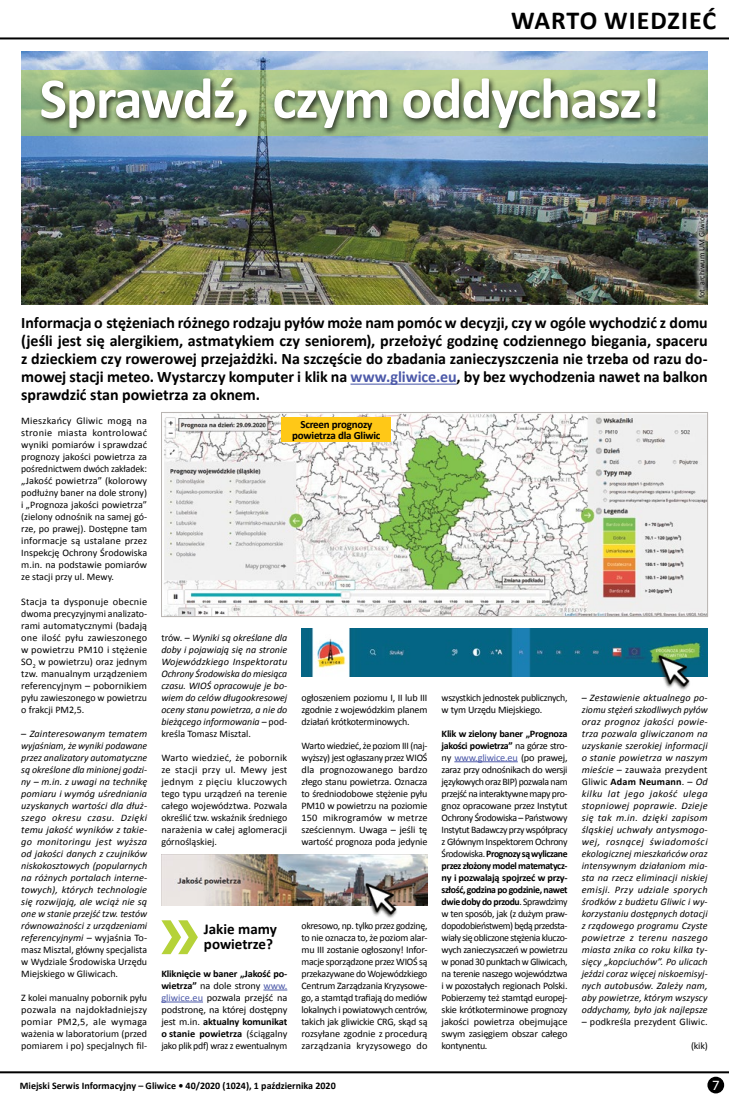
<style>
.page{position:relative;width:729px;height:1098px;background:#fff}
.page>*{position:absolute;margin:0;border:0;box-sizing:border-box;transform-origin:0 0}
.t1{font:700 58px "Calibri";letter-spacing:-.02em;color:#fff}
.t2{font:700 26px "Calibri";letter-spacing:.04em;color:#000}
.t3{font:700 16px/18px "Calibri";letter-spacing:-.005em;color:#000;text-align:justify}
.t4{font:700 15px/15px "Calibri";color:#000}
.t5{font:13px "Museo Sans 500";color:#fff}
.t6{font:700 11px/11px "Calibri";letter-spacing:-.02em;color:#000;text-align:center}
.t7{font:10px/12px "Calibri";letter-spacing:-.01em;color:#000;text-align:justify}
.t8{font:italic 10px/12px "Calibri";color:#000;text-align:justify}
.t9{font:700 10px "Calibri";color:#000}
.t10{font:10px "Calibri";letter-spacing:.015em;color:#000}
.t11{font:8px "Calibri";color:#000}
.s1{color:#4c59a9}
.s2{font-style:normal}
.s3{font-weight:700}
.s4{font-weight:700;font-style:normal}
</style>
<div class="page">
<hr style="left:0;top:37px;width:729px;height:2px;background:#000">
<hr style="left:0;top:1070px;width:729px;height:2px;background:#000">
<div style="left:707px;top:1076px;width:17px;height:16px;background:#000;border-radius:50%"></div>
<hr style="left:350px;top:383px;width:106px;height:1px;background:#4c59a9">
<svg style="left:263px;top:989px;width:24px;height:1px"></svg>
<hr style="left:161px;top:1001px;width:42px;height:1px;background:#4c59a9">
<hr style="left:454px;top:761px;width:63px;height:1px;background:#4c59a9">
<img style="left:164px;top:414px;width:541px;height:200px">
<div style="left:161px;top:412px;width:546px;height:204px;border:1px solid #b8b4b1"></div>
<img style="left:21px;top:51px;width:686px;height:253px">
<img style="left:161px;top:854px;width:266px;height:51px">
<img style="left:301px;top:628px;width:406px;height:48px">
<img style="left:360px;top:880px;width:40px;height:38px">
<img style="left:653px;top:652px;width:39px;height:38px">
<div style="left:281px;top:417px;width:110px;height:25px;background:#ffc817"></div>
<svg style="left:161px;top:920px;width:37px;height:33px"></svg>
<svg style="left:21px;top:71px;width:686px;height:65px;background:#a1c188"></svg>
<div style="left:38px;top:75px;width:625px;height:61px;background:#000;opacity:.75"></div>
<div style="left:692px;top:208px;width:18px;height:96px;background:#fff;opacity:.75"></div>
<h2 class="t2" style="left:511px;top:4px;width:206px">warto wiedzieć</h2>
<h1 class="t1" style="left:40px;top:61px;width:621px">Sprawdź, czym oddychasz!</h1>
<p class="t11" style="left:696px;top:298px;width:86px;rotate:-90deg">fot. archiwum UM Gliwice</p>
<p class="t3" style="left:21px;top:314px;width:688px">Informacja o stężeniach różnego rodzaju pyłów może nam pomóc w decyzji, czy w ogóle wychodzić z domu (jeśli jest się alergikiem, astmatykiem czy seniorem), przełożyć godzinę codziennego biegania, spaceru z dzieckiem czy rowerowej przejażdżki. Na szczęście do zbadania zanieczyszczenia nie trzeba od razu do&shy;mowej stacji meteo. Wystarczy komputer i klik na <span class="s1">www.gliwice.eu</span>, by bez wychodzenia nawet na balkon sprawdzić stan powietrza za oknem.</p>
<p class="t7" style="left:21px;top:415px;width:127px">Mieszkańcy Gliwic mogą na stronie miasta kontrolować wyniki pomiarów i sprawdzać prognozy jakości powietrza za pośrednictwem dwóch zakładek: „Jakość powietrza” (kolorowy podłużny baner na dole strony) i „Prognoza jakości powietrza” (zielony odnośnik na samej gó&shy;rze, po prawej). Dostępne tam informacje są ustalane przez Inspekcję Ochrony Środowiska m.in. na podstawie pomiarów ze stacji przy ul. Mewy.</p>
<p class="t7" style="left:21px;top:595px;width:127px">Stacja ta dysponuje obecnie dwoma precyzyjnymi analizato&shy;rami automatycznymi (badają one ilość pyłu zawieszonego w powietrzu PM10 i stężenie SO<sub>2</sub> w powietrzu) oraz jednym tzw. manualnym urządzeniem referencyjnym – pobornikiem pyłu zawieszonego w powietrzu o frakcji PM2,5.</p>
<p class="t8" style="left:21px;top:726px;width:127px"><span class="s2">–</span> Zainteresowanym tematem wyjaśniam, że wyniki podawane przez analizatory automatyczne są określone dla minionej godzi&shy;ny – m.in. z uwagi na technikę pomiaru i wymóg uśredniania uzyskanych wartości dla dłuż&shy;szego okresu czasu. Dzięki temu jakość wyników z takie&shy;go monitoringu jest wyższa od jakości danych z czujników niskokosztowych (popularnych na różnych portalach interne&shy;towych), których technologie się rozwijają, ale wciąż nie są one w stanie przejść tzw. testów równoważności z urządzeniami referencyjnymi <span class="s2">– wyjaśnia To&shy;masz Misztal, główny specjalista w Wydziale Środowiska Urzędu Miejskiego w Gliwicach.</span></p>
<p class="t7" style="left:21px;top:991px;width:127px">Z kolei manualny pobornik pyłu pozwala na najdokładniejszy pomiar PM2,5, ale wymaga ważenia w laboratorium (przed pomiarem i po) specjalnych fil-</p>
<p class="t6" style="left:292px;top:419px;width:90px">Screen prognozy powietrza dla Gliwic</p>
<p class="t8" style="left:161px;top:630px;width:127px"><span class="s2">trów. –</span> Wyniki są określane dla doby i pojawiają się na stronie Wojewódzkiego Inspektoratu Ochrony Środowiska do miesiąca czasu. WIOŚ opracowuje je bo&shy;wiem do celów długookresowej oceny stanu powietrza, a nie do bieżącego informowania <span class="s2">– pod&shy;kreśla Tomasz Misztal.</span></p>
<p class="t7" style="left:161px;top:751px;width:127px">Warto wiedzieć, że pobornik ze stacji przy ul. Mewy jest jednym z pięciu kluczowych tego typu urządzeń na terenie całego województwa. Pozwala określić tzw. wskaźnik średniego narażenia w całej aglomeracji górnośląskiej.</p>
<p class="t7" style="left:301px;top:691px;width:127px">ogłoszeniem poziomu I, II lub III zgodnie z wojewódzkim planem działań krótkoterminowych.</p>
<p class="t7" style="left:301px;top:739px;width:127px">Warto wiedzieć, że poziom III (naj&shy;wyższy) jest ogłaszany przez WIOŚ dla prognozowanego bardzo złego stanu powietrza. Oznacza to średniodobowe stężenie pyłu PM10 w powietrzu na poziomie 150 mikrogramów w metrze sześciennym. Uwaga – jeśli tę wartość prognoza poda jedynie</p>
<p class="t7" style="left:441px;top:691px;width:127px">wszystkich jednostek publicznych, w tym Urzędu Miejskiego.</p>
<p class="t7" style="left:441px;top:727px;width:127px"><span class="s3">Klik w zielony baner „Prognoza jakości powietrza”</span> na górze stro&shy;ny <span class="s1">www.gliwice.eu</span> (po prawej, zaraz przy odnośnikach do wersji językowych oraz BIP) pozwala nam przejść na interaktywne mapy pro&shy;gnoz opracowane przez Instytut Ochrony Środowiska – Państwowy Instytut Badawczy przy współpracy z Głównym Inspektorem Ochrony Środowiska. <span class="s3">Prognozy są wyliczane przez złożony model matematycz&shy;ny i pozwalają spojrzeć w przy&shy;szłość, godzina po godzinie, nawet dwie doby do przodu</span>. Sprawdzimy w ten sposób, jak (z dużym praw&shy;dopodobieństwem) będą przedsta&shy;wiały się obliczone stężenia kluczo&shy;wych zanieczyszczeń w powietrzu w ponad 30 punktach w Gliwicach, na terenie naszego województwa i w pozostałych regionach Polski.<br>Pobierzemy też stamtąd europej&shy;skie krótkoterminowe prognozy jakości powietrza obejmujące swym zasięgiem obszar całego kontynentu.</p>
<p class="t8" style="left:581px;top:690px;width:127px"><span class="s2">–</span> Zestawienie aktualnego po&shy;ziomu stężeń szkodliwych pyłów oraz prognoz jakości powie&shy;trza pozwala gliwiczanom na uzyskanie szerokiej informacji o stanie powietrza w naszym mieście <span class="s2">– zauważa prezydent Gliwic</span> <span class="s4">Adam Neumann</span><span class="s2">. –</span> Od kilku lat jego jakość ulega stopniowej poprawie. Dzieje się tak m.in. dzięki zapisom śląskiej uchwały antysmogo&shy;wej, rosnącej świadomości ekologicznej mieszkańców oraz intensywnym działaniom mia&shy;sta na rzecz eliminacji niskiej emisji. Przy udziale sporych środków z budżetu Gliwic i wy&shy;korzystaniu dostępnych dotacji z rządowego programu Czyste powietrze z terenu naszego miasta znika co roku kilka ty&shy;sięcy „kopciuchów”. Po ulicach jeździ coraz więcej niskoemisyj&shy;nych autobusów. Zależy nam, aby powietrze, którym wszyscy oddychamy, było jak najlepsze</p>
<p class="t10" style="left:581px;top:1014px;width:127px">– podkreśla prezydent Gliwic.</p>
<p class="t7" style="left:691px;top:1039px;width:18px">(kik)</p>
<p class="t7" style="left:301px;top:919px;width:127px">okresowo, np. tylko przez godzinę, to nie oznacza to, że poziom alar&shy;mu III zostanie ogłoszony! Infor&shy;macje sporządzone przez WIOŚ są przekazywane do Wojewódzkiego Centrum Zarządzania Kryzysowe&shy;go, a stamtąd trafiają do mediów lokalnych i powiatowych centrów, takich jak gliwickie CRG, skąd są rozsyłane zgodnie z procedurą zarządzania kryzysowego do</p>
<h3 class="t4" style="left:204px;top:921px;width:74px">Jakie mamy powietrze?</h3>
<p class="t7" style="left:161px;top:967px;width:127px"><span class="s3">Kliknięcie w baner „Jakość po&shy;wietrza”</span> na dole strony <span class="s1">www. gliwice.eu</span> pozwala przejść na podstronę, na której dostępny jest m.in. <span class="s3">aktualny komunikat o stanie powietrza</span> (ściągalny jako plik pdf) wraz z ewentualnym</p>
<p class="t9" style="left:20px;top:1079px;width:317px">Miejski Serwis Informacyjny – Gliwice • 40/2020 (1024), 1 października 2020</p>
<h3 class="t5" style="left:712px;top:1077px;width:8px">7</h3>
</div>
